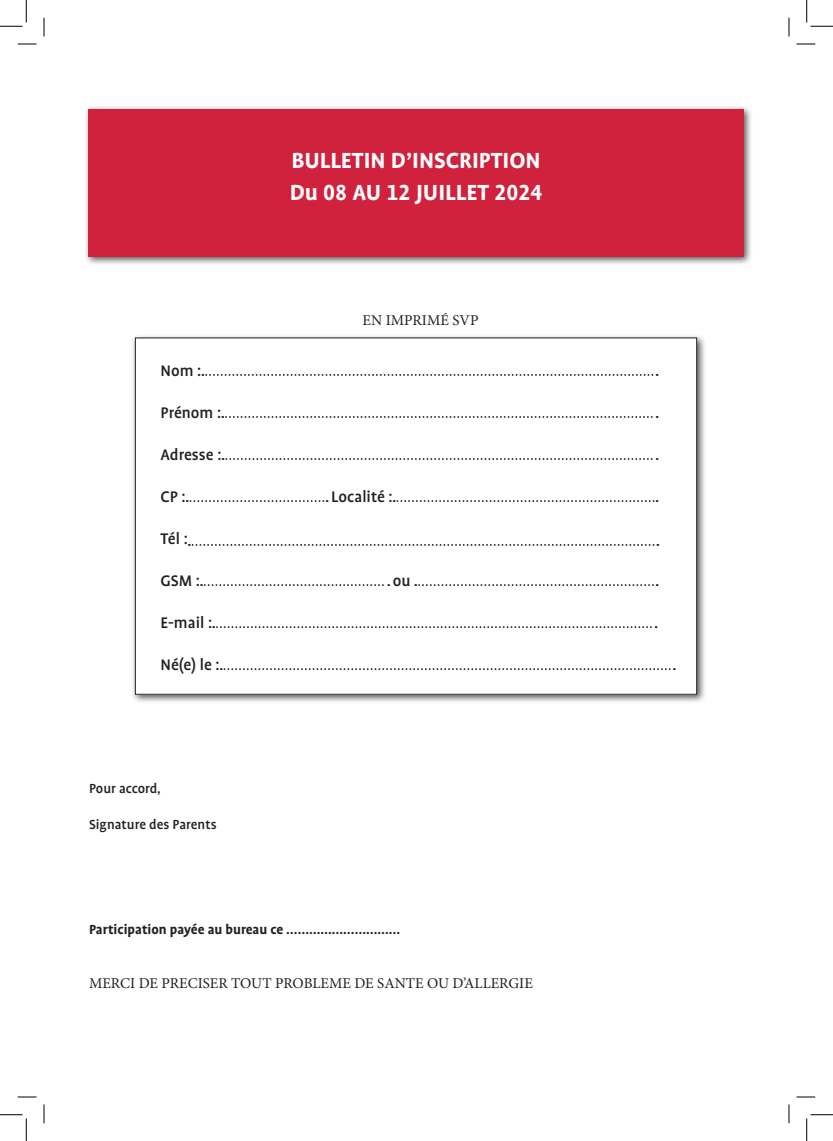
<style>
.page{position:relative;width:833px;height:1141px;background:#fff}
.page>*{position:absolute;margin:0;border:0;box-sizing:border-box;transform-origin:0 0}
.t1{font:700 25px/32.5px "Profile Pro";color:#fff}
.t2{font:500 17.5px "Profile Pro";color:#231f20}
.t3{font:15px "Minion Pro";color:#231f20}
.t4{font:700 15px "Profile Pro";letter-spacing:-.005em;color:#231f20}
.t5{font:500 15px "Profile Pro";color:#231f20}
</style>
<div class="page">
<div style="left:84px;top:105px;width:668px;height:161px;background:#231f20;opacity:.75"></div>
<div style="left:88px;top:109px;width:655px;height:148px;background:#d0223d"></div>
<div style="left:131px;top:333px;width:575px;height:370px;background:#231f20;opacity:.75"></div>
<div style="left:135px;top:338px;width:561px;height:356px;background:#fff"></div>
<svg style="left:202px;top:374px;width:455px;height:2px"></svg>
<svg style="left:222px;top:416px;width:435px;height:2px"></svg>
<svg style="left:222px;top:458px;width:435px;height:2px"></svg>
<svg style="left:186px;top:500px;width:141px;height:2px"></svg>
<svg style="left:393px;top:500px;width:264px;height:2px"></svg>
<svg style="left:189px;top:544px;width:469px;height:2px"></svg>
<svg style="left:201px;top:584px;width:188px;height:2px"></svg>
<svg style="left:415px;top:584px;width:242px;height:2px"></svg>
<svg style="left:213px;top:626px;width:443px;height:2px"></svg>
<svg style="left:220px;top:668px;width:454px;height:2px"></svg>
<svg style="left:18px;top:43px;width:18px;height:2px"></svg>
<svg style="left:796px;top:43px;width:18px;height:2px"></svg>
<svg style="left:18px;top:1096px;width:18px;height:1px"></svg>
<svg style="left:796px;top:1096px;width:18px;height:1px"></svg>
<svg style="left:43px;top:18px;width:2px;height:18px"></svg>
<svg style="left:43px;top:1104px;width:2px;height:19px"></svg>
<svg style="left:788px;top:18px;width:1px;height:18px"></svg>
<svg style="left:788px;top:1104px;width:1px;height:19px"></svg>
<svg style="left:0;top:0;width:27px;height:27px"></svg>
<svg style="left:0;top:1114px;width:27px;height:26px"></svg>
<svg style="left:806px;top:0;width:26px;height:27px"></svg>
<svg style="left:806px;top:1114px;width:26px;height:26px"></svg>
<h1 class="t1" style="left:289px;top:144px;width:254px">BULLETIN D’INSCRIPTION<br>Du 08 AU 12 JUILLET 2024</h1>
<p class="t3" style="left:362px;top:310px;width:117px">EN IMPRIMÉ SVP</p>
<p class="t2" style="left:160px;top:360px;width:42px">Nom :</p>
<p class="t2" style="left:160px;top:402px;width:62px">Prénom :</p>
<p class="t2" style="left:160px;top:444px;width:63px">Adresse :</p>
<p class="t2" style="left:160px;top:486px;width:27px">CP :</p>
<p class="t2" style="left:331px;top:486px;width:63px">Localité :</p>
<p class="t2" style="left:160px;top:528px;width:29px">Tél :</p>
<p class="t2" style="left:160px;top:570px;width:41px">GSM :</p>
<p class="t2" style="left:392px;top:570px;width:19px">ou</p>
<p class="t2" style="left:160px;top:612px;width:53px">E-mail :</p>
<p class="t2" style="left:160px;top:654px;width:61px">Né(e) le :</p>
<p class="t5" style="left:89px;top:780px;width:73px">Pour accord,</p>
<p class="t5" style="left:89px;top:816px;width:129px">Signature des Parents</p>
<p class="t4" style="left:89px;top:920px;width:312px">Participation payée au bureau ce …………………………</p>
<p class="t3" style="left:89px;top:972px;width:445px">MERCI DE PRECISER TOUT PROBLEME DE SANTE OU D’ALLERGIE</p>
</div>
